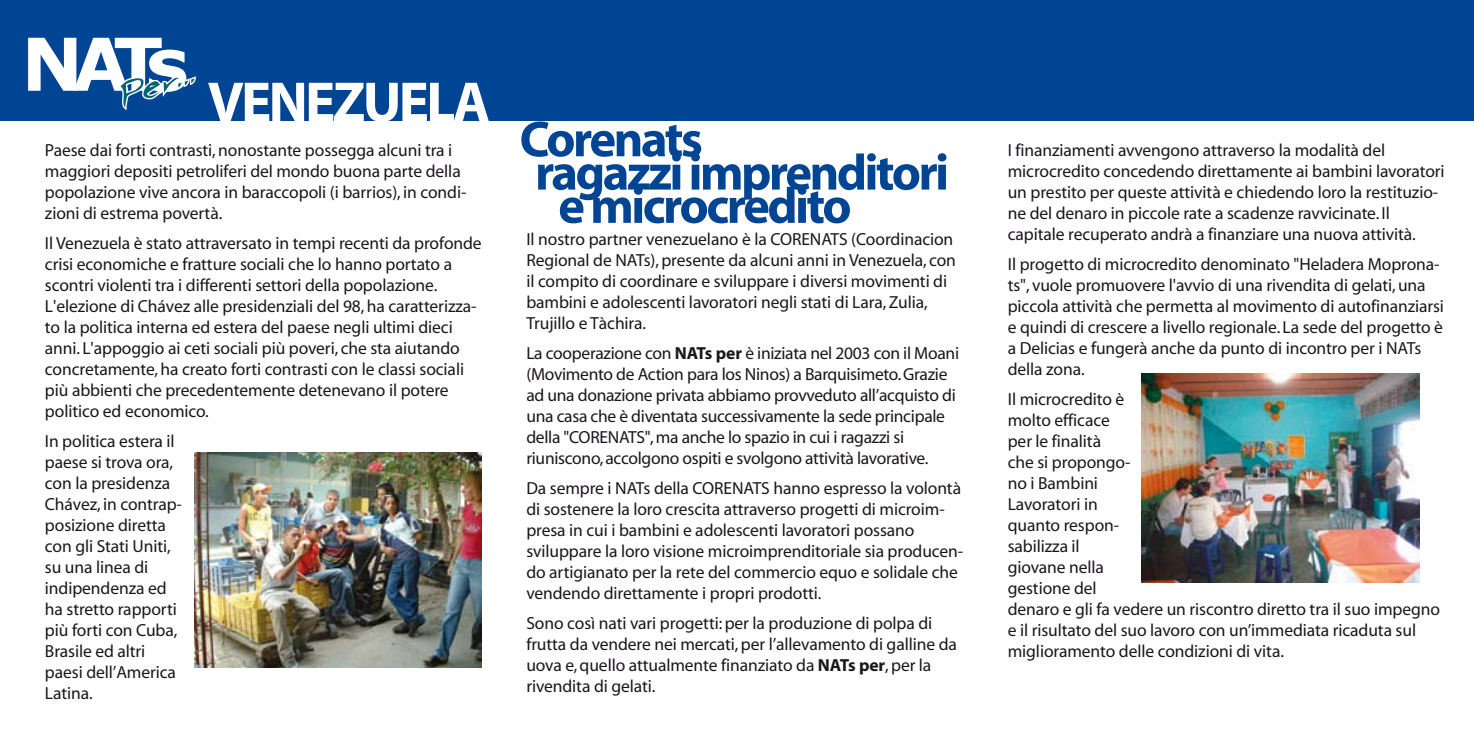
<style>
.page{position:relative;width:1474px;height:745px;background:#fff}
.page>*{position:absolute;margin:0;border:0;box-sizing:border-box;transform-origin:0 0}
.t1{font:700 56.88px "Myriad";letter-spacing:-.05em;color:#fff}
.t2{font:700 50.75px "Myriad";letter-spacing:-.05em;color:#004593}
.t3{font:17.5px/21px "Myriad";letter-spacing:-.005em;color:#1a171b}
.s1{font-weight:700}
</style>
<div class="page">
<div style="left:0;top:0;width:1473px;height:120px;background:#004593"></div>
<svg style="left:28px;top:37px;width:249px;height:84px"></svg>
<img style="left:1141px;top:373px;width:278px;height:209px">
<img style="left:194px;top:452px;width:287px;height:215px">
<h1 class="t1" style="left:207px;top:73px;width:284px">VENEZUELA</h1>
<p class="t3" style="left:45px;top:140px;width:423px">Paese dai forti contrasti, nonostante possegga alcuni tra i maggiori depositi petroliferi del mondo buona parte della popolazione vive ancora in baraccopoli (i barrios), in condi&shy;zioni di estrema povertà.</p>
<p class="t3" style="left:45px;top:233px;width:438px">Il Venezuela è stato attraversato in tempi recenti da profonde crisi economiche e fratture sociali che lo hanno portato a scontri violenti tra i differenti settori della popolazione.<br>L'elezione di Chávez alle presidenziali del 98, ha caratterizza&shy;to la politica interna ed estera del paese negli ultimi dieci anni. L'appoggio ai ceti sociali più poveri, che sta aiutando concretamente, ha creato forti contrasti con le classi sociali più abbienti che precedentemente detenevano il potere politico ed economico.</p>
<p class="t3" style="left:45px;top:431px;width:138px">In politica estera il paese si trova ora, con la presidenza<br>Chávez, in contrap&shy;posizione diretta con gli Stati Uniti, su una linea di indipendenza ed ha stretto rapporti più forti con Cuba,<br>Brasile ed altri paesi dell’America<br>Latina.</p>
<h2 class="t2" style="left:519px;top:113px;width:185px">Corenats</h2>
<h2 class="t2" style="left:535px;top:146px;width:415px">ragazzi imprenditori</h2>
<h2 class="t2" style="left:558px;top:179px;width:295px">e microcredito</h2>
<p class="t3" style="left:526px;top:229px;width:431px">Il nostro partner venezuelano è la CORENATS (Coordinacion Regional de NATs), presente da alcuni anni in Venezuela, con il compito di coordinare e sviluppare i diversi movimenti di bambini e adolescenti lavoratori negli stati di Lara, Zulia, Trujillo e Tàchira.</p>
<p class="t3" style="left:526px;top:343px;width:434px">La cooperazione con <span class="s1">NATs per</span> è iniziata nel 2003 con il Moani (Movimento de Action para los Ninos) a Barquisimeto. Grazie ad una donazione privata abbiamo provveduto all’acquisto di una casa che è diventata successivamente la sede principale della "CORENATS", ma anche lo spazio in cui i ragazzi si riuniscono, accolgono ospiti e svolgono attività lavorative.</p>
<p class="t3" style="left:526px;top:478px;width:438px">Da sempre i NATs della CORENATS hanno espresso la volontà di sostenere la loro crescita attraverso progetti di microim&shy;presa in cui i bambini e adolescenti lavoratori possano sviluppare la loro visione microimprenditoriale sia producen&shy;do artigianato per la rete del commercio equo e solidale che vendendo direttamente i propri prodotti.</p>
<p class="t3" style="left:526px;top:613px;width:432px">Sono così nati vari progetti: per la produzione di polpa di frutta da vendere nei mercati, per l’allevamento di galline da uova e, quello attualmente finanziato da <span class="s1">NATs per</span>, per la rivendita di gelati.</p>
<p class="t3" style="left:1007px;top:140px;width:438px">I finanziamenti avvengono attraverso la modalità del microcredito concedendo direttamente ai bambini lavoratori un prestito per queste attività e chiedendo loro la restituzio&shy;ne del denaro in piccole rate a scadenze ravvicinate. Il capitale recuperato andrà a finanziare una nuova attività.</p>
<p class="t3" style="left:1007px;top:254px;width:438px">Il progetto di microcredito denominato "Heladera Moprona&shy;ts", vuole promuovere l'avvio di una rivendita di gelati, una piccola attività che permetta al movimento di autofinanziarsi e quindi di crescere a livello regionale. La sede del progetto è a Delicias e fungerà anche da punto di incontro per i NATs della zona.</p>
<p class="t3" style="left:1007px;top:389px;width:434px">Il microcredito è<br>molto efficace<br>per le finalità<br>che si propongo-<br>no i Bambini<br>Lavoratori in<br>quanto respon-<br>sabilizza il<br>giovane nella<br>gestione del<br>denaro e gli fa vedere un riscontro diretto tra il suo impegno e il risultato del suo lavoro con un’immediata ricaduta sul miglioramento delle condizioni di vita.</p>
</div>
